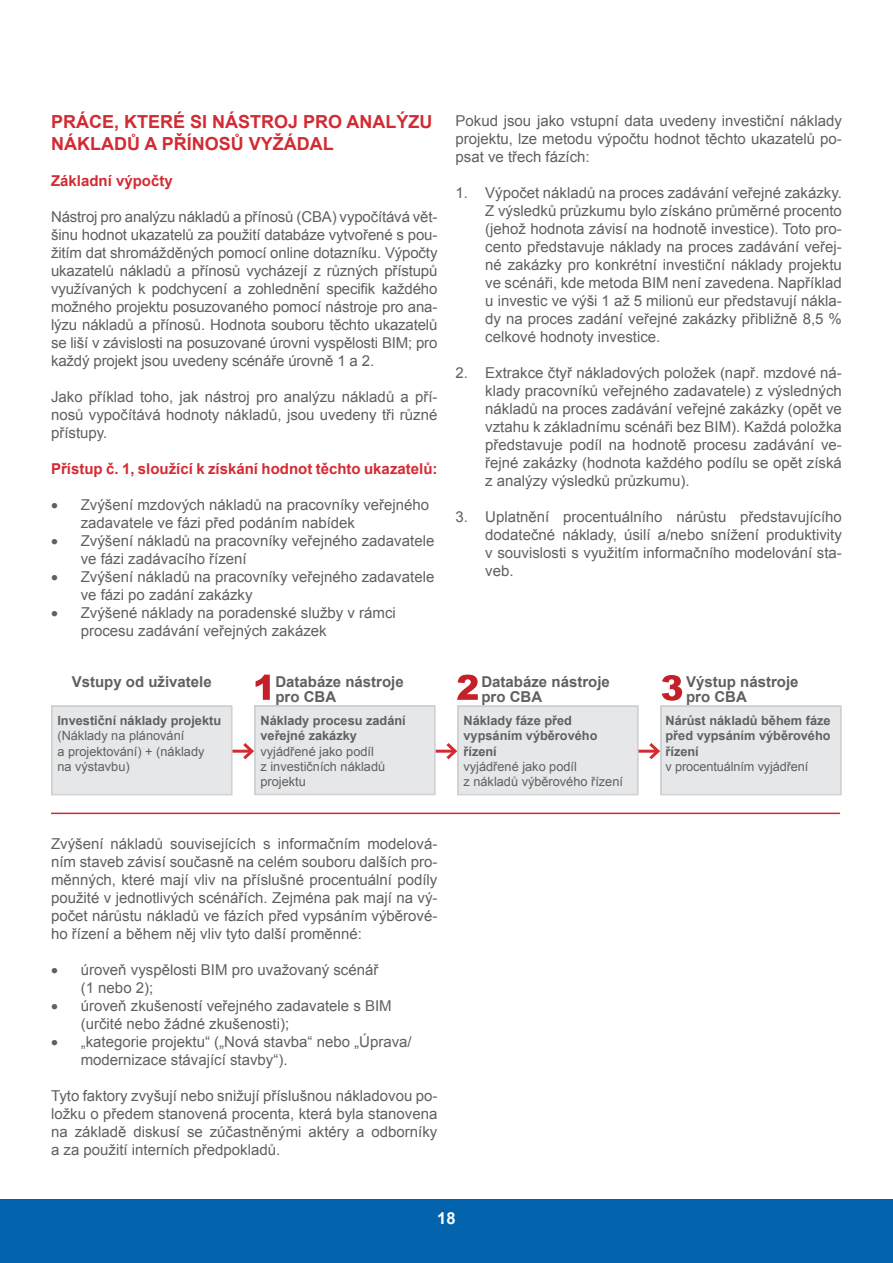
<style>
.page{position:relative;width:893px;height:1263px;background:#fff}
.page>*{position:absolute;margin:0;border:0;box-sizing:border-box;transform-origin:0 0}
.t1{font:700 18px/21.6px "Arial";color:#d32b33}
.t2{font:700 16.5px "Arial";color:#fff}
.t3{font:15px/18px "Arial";color:#5f6060;text-align:justify}
.t4{font:700 15px/15px "Arial";color:#5f6060}
.t5{font:700 15px "Arial";color:#d32b33}
.t6{font:12.75px/15.3px "Arial";color:#5f6060}
.t7{font:700 12.75px/15.3px "Arial";color:#5f6060}
</style>
<div class="page">
<div style="left:0;top:1199px;width:893px;height:64px;background:#0363ad"></div>
<div style="left:51px;top:705px;width:181px;height:90px;background:#e6e7e8"></div>
<hr style="left:232px;top:750px;width:20px;height:3px;background:#d32b33">
<svg style="left:240px;top:675px;width:195px;height:120px"></svg>
<hr style="left:436px;top:750px;width:19px;height:3px;background:#d32b33">
<svg style="left:443px;top:675px;width:196px;height:120px"></svg>
<hr style="left:639px;top:750px;width:19px;height:3px;background:#d32b33">
<svg style="left:646px;top:675px;width:196px;height:120px"></svg>
<hr style="left:51px;top:813px;width:789px;height:1px;background:#d32b33">
<p class="t1" style="left:51px;top:111px;width:383px">PRÁCE, KTERÉ SI NÁSTROJ PRO ANALÝZU<br>NÁKLADŮ A PŘÍNOSŮ VYŽÁDAL</p>
<p class="t5" style="left:51px;top:172px;width:123px">Základní výpočty</p>
<p class="t3" style="left:51px;top:207px;width:388px">Nástroj pro analýzu nákladů a přínosů (CBA) vypočítává vět&shy;šinu hodnot ukazatelů za použití databáze vytvořené s pou&shy;žitím dat shromážděných pomocí online dotazníku. Výpočty ukazatelů nákladů a přínosů vycházejí z různých přístupů využívaných k podchycení a zohlednění specifik každého možného projektu posuzovaného pomocí nástroje pro ana&shy;lýzu nákladů a přínosů. Hodnota souboru těchto ukazatelů se liší v závislosti na posuzované úrovni vyspělosti BIM; pro každý projekt jsou uvedeny scénáře úrovně 1 a 2.</p>
<p class="t3" style="left:51px;top:387px;width:388px">Jako příklad toho, jak nástroj pro analýzu nákladů a pří&shy;nosů vypočítává hodnoty nákladů, jsou uvedeny tři různé přístupy.</p>
<p class="t5" style="left:51px;top:460px;width:388px">Přístup č. 1, sloužící k získání hodnot těchto ukazatelů:</p>
<p class="t3" style="left:81px;top:495px;width:350px;text-indent:-30px">• Zvýšení mzdových nákladů na pracovníky veřejného zadavatele ve fázi před podáním nabídek</p>
<p class="t3" style="left:81px;top:531px;width:355px;text-indent:-30px">• Zvýšení nákladů na pracovníky veřejného zadavatele ve fázi zadávacího řízení</p>
<p class="t3" style="left:81px;top:567px;width:355px;text-indent:-30px">• Zvýšení nákladů na pracovníky veřejného zadavatele ve fázi po zadání zakázky</p>
<p class="t3" style="left:81px;top:603px;width:317px;text-indent:-30px">• Zvýšené náklady na poradenské služby v rámci procesu zadávání veřejných zakázek</p>
<p class="t3" style="left:455px;top:112px;width:388px">Pokud jsou jako vstupní data uvedeny investiční náklady projektu, lze metodu výpočtu hodnot těchto ukazatelů po&shy;psat ve třech fázích:</p>
<p class="t3" style="left:485px;top:184px;width:358px;text-indent:-30px">1. Výpočet nákladů na proces zadávání veřejné zakázky.<br>Z výsledků průzkumu bylo získáno průměrné procento (jehož hodnota závisí na hodnotě investice). Toto pro&shy;cento představuje náklady na proces zadávání veřej&shy;né zakázky pro konkrétní investiční náklady projektu ve scénáři, kde metoda BIM není zavedena. Například u investic ve výši 1 až 5 milionů eur představují nákla&shy;dy na proces zadání veřejné zakázky přibližně 8,5 % celkové hodnoty investice.</p>
<p class="t3" style="left:485px;top:364px;width:358px;text-indent:-30px">2. Extrakce čtyř nákladových položek (např. mzdové ná&shy;klady pracovníků veřejného zadavatele) z výsledných nákladů na proces zadávání veřejné zakázky (opět ve vztahu k základnímu scénáři bez BIM). Každá položka představuje podíl na hodnotě procesu zadávání ve&shy;řejné zakázky (hodnota každého podílu se opět získá z analýzy výsledků průzkumu).</p>
<p class="t3" style="left:485px;top:508px;width:358px;text-indent:-30px">3. Uplatnění procentuálního nárůstu představujícího dodatečné náklady, úsilí a/nebo snížení produktivity v souvislosti s využitím informačního modelování sta&shy;veb.</p>
<p class="t4" style="left:72px;top:674px;width:142px">Vstupy od uživatele</p>
<p class="t4" style="left:275px;top:674px;width:130px">Databáze nástroje pro CBA</p>
<p class="t4" style="left:481px;top:674px;width:130px">Databáze nástroje pro CBA</p>
<p class="t4" style="left:686px;top:674px;width:114px">Výstup nástroje pro CBA</p>
<p class="t7" style="left:57px;top:713px;width:165px">Investiční náklady projektu</p>
<p class="t6" style="left:57px;top:728px;width:149px">(Náklady na plánování<br>a projektování) + (náklady na výstavbu)</p>
<p class="t7" style="left:665px;top:713px;width:167px;text-align:justify">Nárůst nákladů během fáze před vypsáním výběrového řízení</p>
<p class="t6" style="left:665px;top:759px;width:144px">v procentuálním vyjádření</p>
<p class="t7" style="left:260px;top:713px;width:147px">Náklady procesu zadání veřejné zakázky</p>
<p class="t6" style="left:260px;top:743px;width:126px">vyjádřené jako podíl<br>z investičních nákladů projektu</p>
<p class="t7" style="left:464px;top:713px;width:135px">Náklady fáze před vypsáním výběrového řízení</p>
<p class="t6" style="left:464px;top:759px;width:161px">vyjádřené jako podíl<br>z nákladů výběrového řízení</p>
<p class="t3" style="left:51px;top:834px;width:388px">Zvýšení nákladů souvisejících s informačním modelová&shy;ním staveb závisí současně na celém souboru dalších pro&shy;měnných, které mají vliv na příslušné procentuální podíly použité v jednotlivých scénářích. Zejména pak mají na vý&shy;počet nárůstu nákladů ve fázích před vypsáním výběrové&shy;ho řízení a během něj vliv tyto další proměnné:</p>
<p class="t3" style="left:81px;top:960px;width:299px;text-indent:-30px">• úroveň vyspělosti BIM pro uvažovaný scénář (1 nebo 2);</p>
<p class="t3" style="left:81px;top:996px;width:312px;text-indent:-30px">• úroveň zkušeností veřejného zadavatele s BIM (určité nebo žádné zkušenosti);</p>
<p class="t3" style="left:81px;top:1032px;width:332px;text-indent:-30px">• „kategorie projektu“ („Nová stavba“ nebo „Úprava/ modernizace stávající stavby“).</p>
<p class="t3" style="left:51px;top:1086px;width:388px">Tyto faktory zvyšují nebo snižují příslušnou nákladovou po&shy;ložku o předem stanovená procenta, která byla stanovena na základě diskusí se zúčastněnými aktéry a odborníky a za použití interních předpokladů.</p>
<p class="t2" style="left:437px;top:1209px;width:20px">18</p>
</div>
